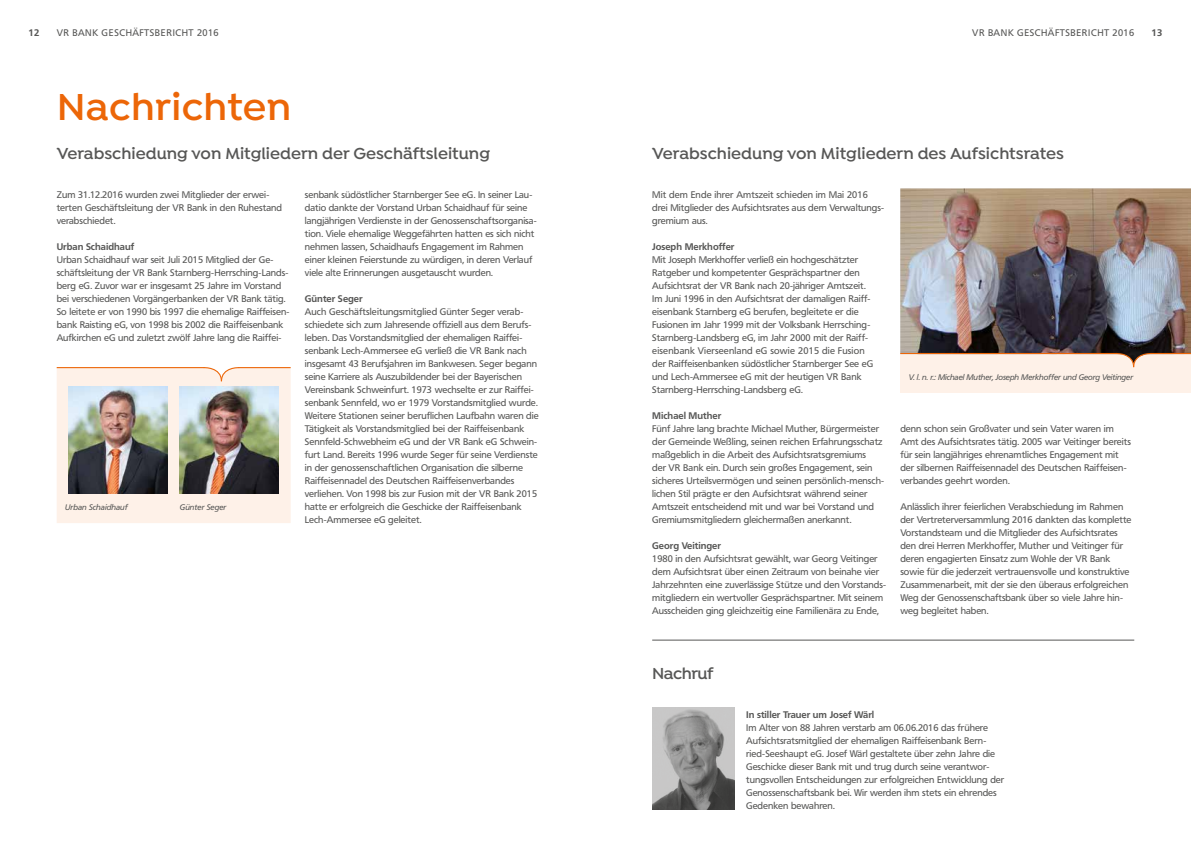
<style>
.page{position:relative;width:1191px;height:842px;background:#fff}
.page>*{position:absolute;margin:0;border:0;box-sizing:border-box;transform-origin:0 0}
.t1{font:600 40px "Isidora";letter-spacing:.01em;color:#ec6608}
.t2{font:600 17px "Isidora";color:#575756}
.t3{font:600 17px "Isidora";letter-spacing:-.03em;color:#575756}
.t4{font:9.5px/13px "Frutiger VR";color:#575756}
.t5{font:700 9.5px "Frutiger VR";color:#575756}
.t6{font:9.5px "Frutiger VR";letter-spacing:.04em;color:#575756}
.t7{font:italic 8px "Frutiger VR";letter-spacing:-.01em;color:#575756}
</style>
<div class="page">
<div style="left:900px;top:354px;width:291px;height:39px;background:#fef1e8"></div>
<img style="left:900px;top:188px;width:291px;height:167px">
<hr style="left:900px;top:353px;width:216px;height:1px;background:#ec6608">
<hr style="left:1150px;top:353px;width:41px;height:1px;background:#ec6608">
<svg style="left:1114px;top:352px;width:38px;height:16px"></svg>
<img style="left:57px;top:367px;width:234px;height:156px">
<img style="left:652px;top:707px;width:83px;height:102px">
<hr style="left:652px;top:640px;width:482px;height:1px;background:#575756">
<p class="t5" style="left:28px;top:27px;width:13px">12</p>
<p class="t6" style="left:57px;top:27px;width:163px">VR BANK GESCHÄFTSBERICHT 2016</p>
<p class="t6" style="left:972px;top:27px;width:163px">VR BANK GESCHÄFTSBERICHT 2016</p>
<p class="t5" style="left:1151px;top:27px;width:13px">13</p>
<h1 class="t1" style="left:57px;top:83px;width:236px">Nachrichten</h1>
<h2 class="t2" style="left:57px;top:143px;width:435px">Verabschiedung von Mitgliedern der Geschäftsleitung</h2>
<h2 class="t2" style="left:652px;top:143px;width:413px">Verabschiedung von Mitgliedern des Aufsichtsrates</h2>
<p class="t4" style="left:57px;top:188px;width:227px">Zum 31.12.2016 wurden zwei Mitglieder der erwei&shy;terten Geschäftsleitung der VR Bank in den Ruhestand verabschiedet.</p>
<p class="t5" style="left:57px;top:241px;width:79px">Urban Schaidhauf</p>
<p class="t4" style="left:57px;top:253px;width:234px">Urban Schaidhauf war seit Juli 2015 Mitglied der Ge&shy;schäftsleitung der VR Bank Starnberg-Herrsching-Lands&shy;berg eG. Zuvor war er insgesamt 25 Jahre im Vorstand bei verschiedenen Vorgängerbanken der VR Bank tätig.<br>So leitete er von 1990 bis 1997 die ehemalige Raiffeisen&shy;bank Raisting eG, von 1998 bis 2002 die Raiffeisenbank Aufkirchen eG und zuletzt zwölf Jahre lang die Raiffei-</p>
<p class="t7" style="left:65px;top:503px;width:64px">Urban Schaidhauf</p>
<p class="t7" style="left:180px;top:503px;width:48px">Günter Seger</p>
<p class="t4" style="left:305px;top:188px;width:233px">senbank südöstlicher Starnberger See eG. In seiner Lau&shy;datio dankte der Vorstand Urban Schaidhauf für seine langjährigen Verdienste in der Genossenschaftsorganisa&shy;tion. Viele ehemalige Weggefährten hatten es sich nicht nehmen lassen, Schaidhaufs Engagement im Rahmen einer kleinen Feierstunde zu würdigen, in deren Verlauf viele alte Erinnerungen ausgetauscht wurden.</p>
<p class="t5" style="left:305px;top:293px;width:59px">Günter Seger</p>
<p class="t4" style="left:305px;top:305px;width:235px">Auch Geschäftsleitungsmitglied Günter Seger verab&shy;schiedete sich zum Jahresende offiziell aus dem Berufs&shy;leben. Das Vorstandsmitglied der ehemaligen Raiffei&shy;senbank Lech-Ammersee eG verließ die VR Bank nach insgesamt 43 Berufsjahren im Bankwesen. Seger begann seine Karriere als Auszubildender bei der Bayerischen Vereinsbank Schweinfurt. 1973 wechselte er zur Raiffei&shy;senbank Sennfeld, wo er 1979 Vorstandsmitglied wurde.<br>Weitere Stationen seiner beruflichen Laufbahn waren die Tätigkeit als Vorstandsmitglied bei der Raiffeisenbank Sennfeld-Schwebheim eG und der VR Bank eG Schwein&shy;furt Land. Bereits 1996 wurde Seger für seine Verdienste in der genossenschaftlichen Organisation die silberne Raiffeisennadel des Deutschen Raiffeisenverbandes verliehen. Von 1998 bis zur Fusion mit der VR Bank 2015 hatte er erfolgreich die Geschicke der Raiffeisenbank Lech-Ammersee eG geleitet.</p>
<p class="t4" style="left:652px;top:188px;width:233px">Mit dem Ende ihrer Amtszeit schieden im Mai 2016 drei Mitglieder des Aufsichtsrates aus dem Verwaltungs&shy;gremium aus.</p>
<p class="t5" style="left:652px;top:241px;width:84px">Joseph Merkhoffer</p>
<p class="t4" style="left:652px;top:253px;width:223px">Mit Joseph Merkhoffer verließ ein hochgeschätzter Ratgeber und kompetenter Gesprächspartner den Aufsichtsrat der VR Bank nach 20-jähriger Amtszeit.<br>Im Juni 1996 in den Aufsichtsrat der damaligen Raiff&shy;eisenbank Starnberg eG berufen, begleitete er die Fusionen im Jahr 1999 mit der Volksbank Herrsching-Starnberg-Landsberg eG, im Jahr 2000 mit der Raiff&shy;eisenbank Vierseenland eG sowie 2015 die Fusion der Raiffeisenbanken südöstlicher Starnberger See eG und Lech-Ammersee eG mit der heutigen VR Bank Starnberg-Herrsching-Landsberg eG.</p>
<p class="t5" style="left:652px;top:410px;width:71px">Michael Muther</p>
<p class="t4" style="left:652px;top:422px;width:233px">Fünf Jahre lang brachte Michael Muther, Bürgermeister der Gemeinde Weßling, seinen reichen Erfahrungsschatz maßgeblich in die Arbeit des Aufsichtsratsgremiums<br>der VR Bank ein. Durch sein großes Engagement, sein sicheres Urteilsvermögen und seinen persönlich-mensch&shy;lichen Stil prägte er den Aufsichtsrat während seiner Amtszeit entscheidend mit und war bei Vorstand und Gremiumsmitgliedern gleichermaßen anerkannt.</p>
<p class="t5" style="left:652px;top:540px;width:70px">Georg Veitinger</p>
<p class="t4" style="left:652px;top:552px;width:235px">1980 in den Aufsichtsrat gewählt, war Georg Veitinger dem Aufsichtsrat über einen Zeitraum von beinahe vier Jahrzehnten eine zuverlässige Stütze und den Vorstands&shy;mitgliedern ein wertvoller Gesprächspartner. Mit seinem Ausscheiden ging gleichzeitig eine Familienära zu Ende,</p>
<p class="t7" style="left:909px;top:373px;width:226px">V. l. n. r.: Michael Muther, Joseph Merkhoffer und Georg Veitinger</p>
<p class="t4" style="left:900px;top:422px;width:232px">denn schon sein Großvater und sein Vater waren im Amt des Aufsichtsrates tätig. 2005 war Veitinger bereits für sein langjähriges ehrenamtliches Engagement mit der silbernen Raiffeisennadel des Deutschen Raiffeisen&shy;verbandes geehrt worden.</p>
<p class="t4" style="left:900px;top:500px;width:233px">Anlässlich ihrer feierlichen Verabschiedung im Rahmen der Vertreterversammlung 2016 dankten das komplette Vorstandsteam und die Mitglieder des Aufsichtsrates den drei Herren Merkhoffer, Muther und Veitinger für deren engagierten Einsatz zum Wohle der VR Bank sowie für die jederzeit vertrauensvolle und konstruktive Zusammenarbeit, mit der sie den überaus erfolgreichen Weg der Genossenschaftsbank über so viele Jahre hin&shy;weg begleitet haben.</p>
<h2 class="t3" style="left:652px;top:663px;width:63px">Nachruf</h2>
<p class="t5" style="left:746px;top:709px;width:130px">In stiller Trauer um Josef Wärl</p>
<p class="t4" style="left:746px;top:721px;width:259px">Im Alter von 88 Jahren verstarb am 06.06.2016 das frühere Aufsichtsratsmitglied der ehemaligen Raiffeisenbank Bern&shy;ried-Seeshaupt eG. Josef Wärl gestaltete über zehn Jahre die Geschicke dieser Bank mit und trug durch seine verantwor&shy;tungsvollen Entscheidungen zur erfolgreichen Entwicklung der Genossenschaftsbank bei. Wir werden ihm stets ein ehrendes Gedenken bewahren.</p>
</div>
